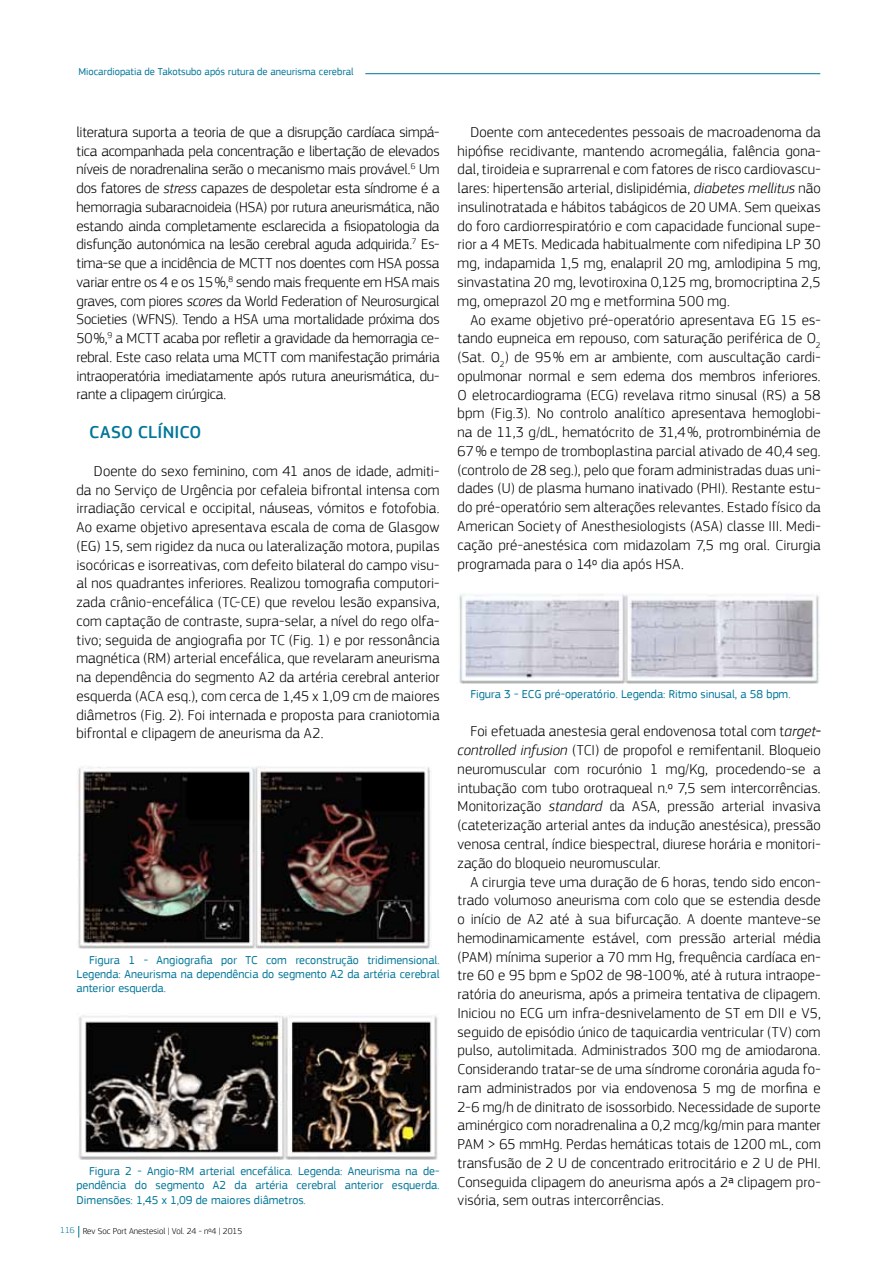
<style>
.page{position:relative;width:893px;height:1263px;background:#fff}
.page>*{position:absolute;margin:0;border:0;box-sizing:border-box;transform-origin:0 0}
.t1{font:500 18px "PF Square Sans Pro";letter-spacing:.01em;color:#007698}
.t2{font:300 15px/18.8px "PF Square Sans Pro";letter-spacing:.005em;color:#000;text-align:justify}
.t3{font:12px/14.4px "PF Square Sans Pro";color:#007698;text-align:justify}
.t4{font:10.5px "PF Square Sans Pro";color:#007698}
.t5{font:300 9px "PF Square Sans Pro";color:#000}
.s1{font-style:italic}
.s2{color:#007698}
</style>
<div class="page">
<img style="left:78px;top:766px;width:353px;height:183px">
<img style="left:78px;top:1015px;width:360px;height:145px">
<img style="left:459px;top:594px;width:360px;height:89px">
<hr style="left:365px;top:73px;width:455px;height:1px;background:#007698">
<p class="t4" style="left:78px;top:66px;width:277px">Miocardiopatia de Takotsubo após rutura de aneurisma cerebral</p>
<p class="t2" style="left:77px;top:122px;width:365px">literatura suporta a teoria de que a disrupção cardíaca simpá&shy;tica acompanhada pela concentração e libertação de elevados níveis de noradrenalina serão o mecanismo mais provável.<sup>6</sup> Um dos fatores de <span class="s1">stress</span> capazes de despoletar esta síndrome é a hemorragia subaracnoideia (HSA) por rutura aneurismática, não estando ainda completamente esclarecida a fisiopatologia da disfunção autonómica na lesão cerebral aguda adquirida.<sup>7</sup> Es&shy;tima-se que a incidência de MCTT nos doentes com HSA possa variar entre os 4 e os 15 %,<sup>8</sup> sendo mais frequente em HSA mais graves, com piores <span class="s1">scores</span> da World Federation of Neurosurgical Societies (WFNS). Tendo a HSA uma mortalidade próxima dos 50 %,<sup>9</sup> a MCTT acaba por refletir a gravidade da hemorragia ce&shy;rebral. Este caso relata uma MCTT com manifestação primária intraoperatória imediatamente após rutura aneurismática, du&shy;rante a clipagem cirúrgica.</p>
<p class="t1" style="left:89px;top:421px;width:113px">CASO CLÍNICO</p>
<p class="t2" style="left:77px;top:461px;width:365px;text-indent:17px">Doente do sexo feminino, com 41 anos de idade, admiti&shy;da no Serviço de Urgência por cefaleia bifrontal intensa com irradiação cervical e occipital, náuseas, vómitos e fotofobia.<br>Ao exame objetivo apresentava escala de coma de Glasgow (EG) 15, sem rigidez da nuca ou lateralização motora, pupilas isocóricas e isorreativas, com defeito bilateral do campo visu&shy;al nos quadrantes inferiores. Realizou tomografia computori&shy;zada crânio-encefálica (TC-CE) que revelou lesão expansiva, com captação de contraste, supra-selar, a nível do rego olfa&shy;tivo; seguida de angiografia por TC (Fig. 1) e por ressonância magnética (RM) arterial encefálica, que revelaram aneurisma na dependência do segmento A2 da artéria cerebral anterior esquerda (ACA esq.), com cerca de 1,45 x 1,09 cm de maiores diâmetros (Fig. 2). Foi internada e proposta para craniotomia bifrontal e clipagem de aneurisma da A2.</p>
<p class="t3" style="left:77px;top:952px;width:365px;text-indent:13px">Figura 1 - Angiografia por TC com reconstrução tridimensional.<br>Legenda: Aneurisma na dependência do segmento A2 da artéria cerebral anterior esquerda.</p>
<p class="t3" style="left:77px;top:1164px;width:365px;text-indent:13px">Figura 2 - Angio-RM arterial encefálica. Legenda: Aneurisma na de&shy;pendência do segmento A2 da artéria cerebral anterior esquerda.<br>Dimensões: 1,45 x 1,09 de maiores diâmetros.</p>
<p class="t5" style="left:60px;top:1225px;width:184px"><span class="s2">116</span> Rev Soc Port Anestesiol | Vol. 24 - nº4 | 2015</p>
<p class="t2" style="left:458px;top:122px;width:365px;text-indent:13px">Doente com antecedentes pessoais de macroadenoma da hipófise recidivante, mantendo acromegália, falência gona&shy;dal, tiroideia e suprarrenal e com fatores de risco cardiovascu&shy;lares: hipertensão arterial, dislipidémia, <span class="s1">diabetes mellitus</span> não insulinotratada e hábitos tabágicos de 20 UMA. Sem queixas do foro cardiorrespiratório e com capacidade funcional supe&shy;rior a 4 METs. Medicada habitualmente com nifedipina LP 30 mg, indapamida 1,5 mg, enalapril 20 mg, amlodipina 5 mg, sinvastatina 20 mg, levotiroxina 0,125 mg, bromocriptina 2,5 mg, omeprazol 20 mg e metformina 500 mg.</p>
<p class="t2" style="left:458px;top:310px;width:365px;text-indent:13px">Ao exame objetivo pré-operatório apresentava EG 15 es&shy;tando eupneica em repouso, com saturação periférica de O<sub>2 </sub>(Sat. O<sub>2</sub>) de 95 % em ar ambiente, com auscultação cardi&shy;opulmonar normal e sem edema dos membros inferiores.<br>O eletrocardiograma (ECG) revelava ritmo sinusal (RS) a 58 bpm (Fig.3). No controlo analítico apresentava hemoglobi&shy;na de 11,3 g/dL, hematócrito de 31,4 %, protrombinémia de 67 % e tempo de tromboplastina parcial ativado de 40,4 seg. (controlo de 28 seg.), pelo que foram administradas duas uni&shy;dades (U) de plasma humano inativado (PHI). Restante estu&shy;do pré-operatório sem alterações relevantes. Estado físico da American Society of Anesthesiologists (ASA) classe III. Medi&shy;cação pré-anestésica com midazolam 7,5 mg oral. Cirurgia programada para o 14º dia após HSA.</p>
<p class="t3" style="left:470px;top:687px;width:322px">Figura 3 - ECG pré-operatório. Legenda: Ritmo sinusal, a 58 bpm.</p>
<p class="t2" style="left:458px;top:722px;width:365px;text-indent:13px">Foi efetuada anestesia geral endovenosa total com t<span class="s1">arget&shy;controlled infusion</span> (TCI) de propofol e remifentanil. Bloqueio neuromuscular com rocurónio 1 mg/Kg, procedendo-se a intubação com tubo orotraqueal n.º 7,5 sem intercorrências.<br>Monitorização <span class="s1">standard</span> da ASA, pressão arterial invasiva (cateterização arterial antes da indução anestésica), pressão venosa central, índice biespectral, diurese horária e monitori&shy;zação do bloqueio neuromuscular.</p>
<p class="t2" style="left:458px;top:872px;width:365px;text-indent:13px">A cirurgia teve uma duração de 6 horas, tendo sido encon&shy;trado volumoso aneurisma com colo que se estendia desde o início de A2 até à sua bifurcação. A doente manteve-se hemodinamicamente estável, com pressão arterial média (PAM) mínima superior a 70 mm Hg, frequência cardíaca en&shy;tre 60 e 95 bpm e SpO2 de 98-100 %, até à rutura intraope&shy;ratória do aneurisma, após a primeira tentativa de clipagem.<br>Iniciou no ECG um infra-desnivelamento de ST em DII e V5, seguido de episódio único de taquicardia ventricular (TV) com pulso, autolimitada. Administrados 300 mg de amiodarona.<br>Considerando tratar-se de uma síndrome coronária aguda fo&shy;ram administrados por via endovenosa 5 mg de morfina e 2-6 mg/h de dinitrato de isossorbido. Necessidade de suporte aminérgico com noradrenalina a 0,2 mcg/kg/min para manter PAM &gt; 65 mmHg. Perdas hemáticas totais de 1200 mL, com transfusão de 2 U de concentrado eritrocitário e 2 U de PHI.<br>Conseguida clipagem do aneurisma após a 2ª clipagem pro&shy;visória, sem outras intercorrências.</p>
</div>
